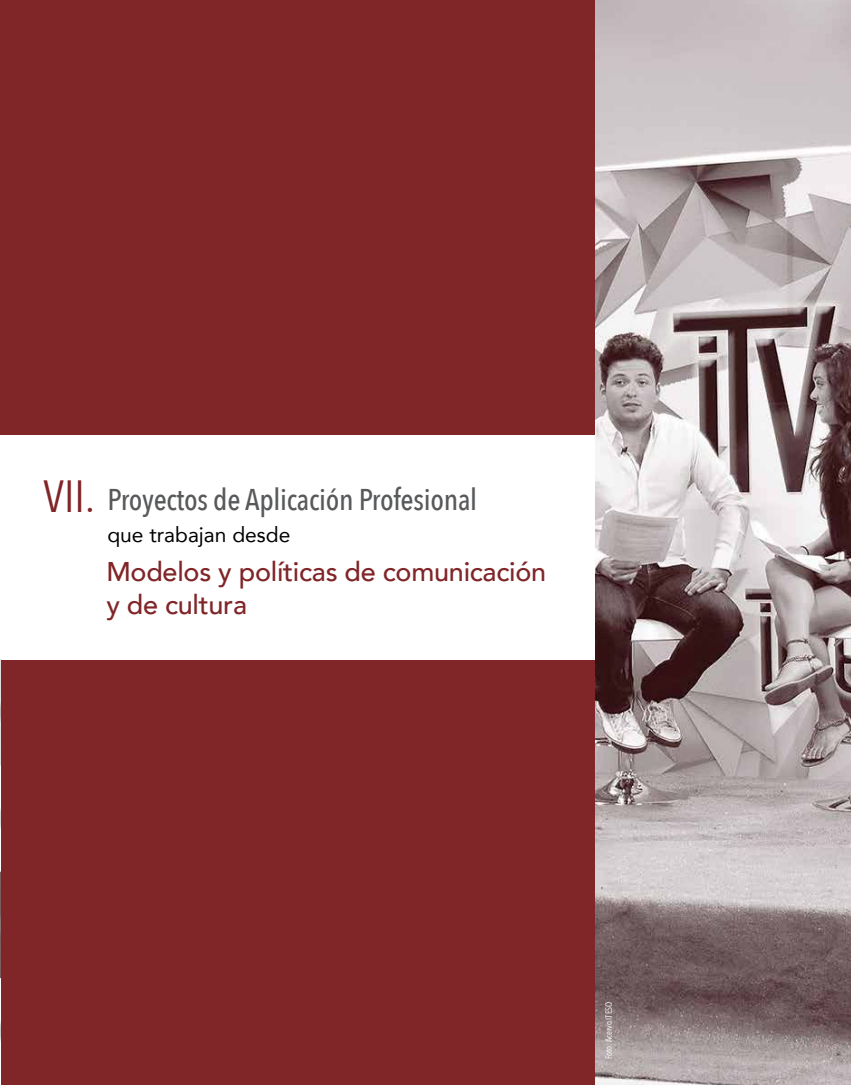
<style>
.page{position:relative;width:851px;height:1085px;background:#fff}
.page>*{position:absolute;margin:0;border:0;box-sizing:border-box;transform-origin:0 0}
.t1{font:45px "Avenir Next Condensed";color:#802528}
.t2{font:500 30px "Avenir Next Condensed";letter-spacing:-.01em;color:#58595b}
.t3{font:500 27px/32.4px "Avenir";letter-spacing:-.01em;color:#802528}
.t4{font:21px "Avenir";color:#000}
.t5{font:9px "Avenir Next Condensed";color:#fff}
</style>
<div class="page">
<div style="left:0;top:0;width:605px;height:1084px;background:#802528"></div>
<div style="left:0;top:435px;width:605px;height:224px;background:#fff"></div>
<img style="left:0;top:659px;width:1px;height:425px">
<img style="left:595px;top:0;width:255px;height:1084px">
<h1 class="t1" style="left:44px;top:468px;width:53px">VII.</h1>
<p class="t2" style="left:107px;top:481px;width:371px">Proyectos de Aplicación Profesional</p>
<p class="t4" style="left:107px;top:518px;width:184px">que trabajan desde</p>
<p class="t3" style="left:106px;top:554px;width:441px">Modelos y políticas de comunicación y de cultura</p>
<p class="t5" style="left:603px;top:1059px;width:59px;rotate:-90deg">Foto: Acervo ITESO</p>
</div>
